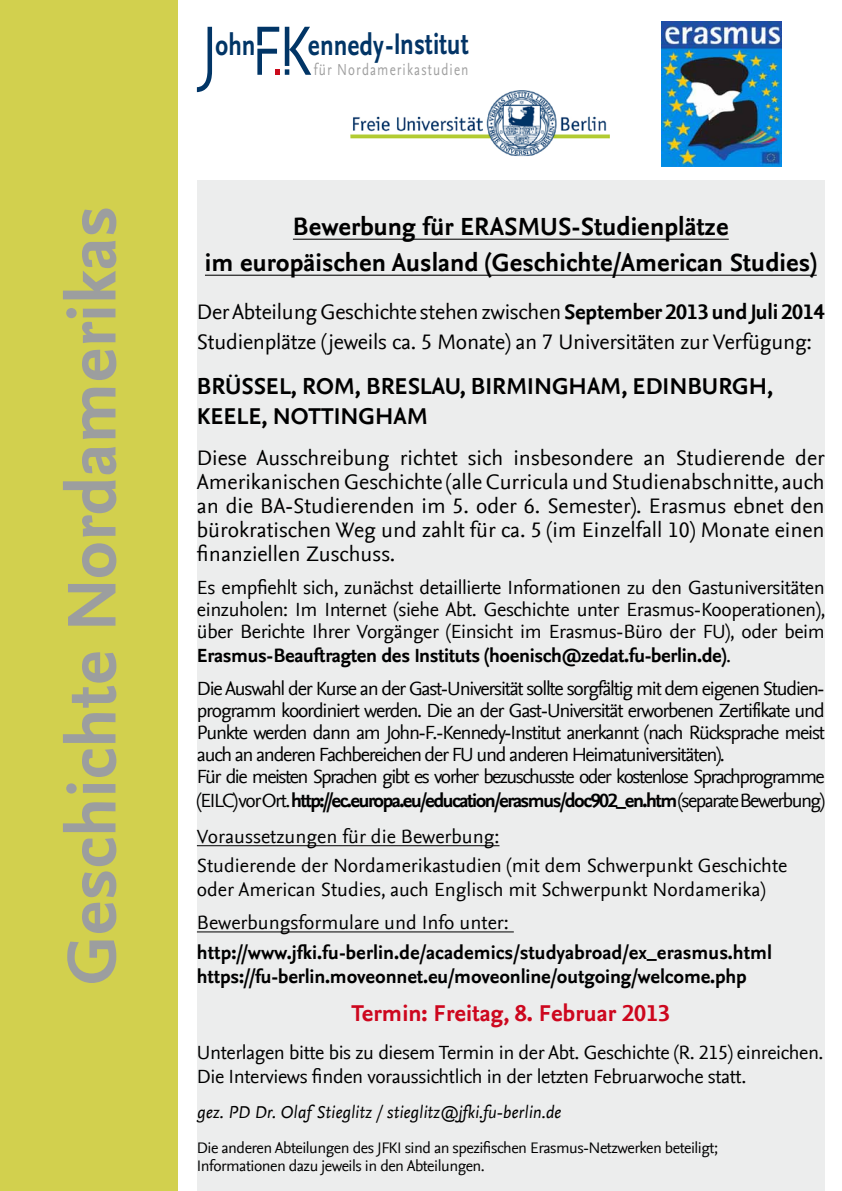
<style>
.page{position:relative;width:842px;height:1191px;background:#fff}
.page>*{position:absolute;margin:0;border:0;box-sizing:border-box;transform-origin:0 0}
.t1{font:72.8px "Nexus Sans";color:#013566;scale:.8 1}
.t2{font:700 72px "Nexus Sans TF";color:#9c9e9f}
.t3{font:700 31.2px "Nexus Sans";color:#033466;scale:.8 1}
.t4{font:700 31.2px "Nexus Sans";color:#013566;scale:.8 1}
.t5{font:700 26px/36px "Nexus Sans TF";color:#000;text-align:center}
.t6{font:700 24px/30px "Nexus Sans TF";color:#000}
.t7{font:700 24px "Nexus Sans TF";color:#cd071e}
.t8{font:22px/24px "Nexus Sans TF";letter-spacing:-.01em;color:#000}
.t9{font:20px/22px "Nexus Sans TF";letter-spacing:-.06em;color:#000}
.t10{font:20px/22px "Nexus Sans TF";letter-spacing:-.025em;color:#000;text-align:justify}
.t11{font:20px/35.3px "Nexus Sans TF";color:#000}
.t12{font:700 20px/24px "Nexus Sans TF";letter-spacing:-.005em;color:#000}
.t13{font:italic 18px "Nexus Sans TF";color:#000}
.t14{font:16.6px "Nexus Sans";letter-spacing:.085em;color:#a0a0a0;scale:.8 1}
.t15{font:16px/18px "Nexus Sans TF";letter-spacing:-.03em;color:#000}
.s1{color:#013566}
.s2{font-weight:700}
</style>
<div class="page">
<div style="left:0;top:0;width:178px;height:1191px;background:#d2d04e"></div>
<svg style="left:257px;top:27px;width:54px;height:48px"></svg>
<img style="left:350px;top:90px;width:260px;height:66px">
<img style="left:662px;top:21px;width:120px;height:146px">
<div style="left:197px;top:180px;width:628px;height:1011px;background:#eceded"></div>
<hr style="left:293px;top:239px;width:436px;height:1px;background:#000">
<hr style="left:205px;top:275px;width:612px;height:1px;background:#000">
<hr style="left:197px;top:845px;width:302px;height:1px;background:#000">
<hr style="left:197px;top:931px;width:317px;height:1px;background:#000">
<h2 class="t2" style="left:51px;top:985px;width:781px;rotate:-90deg">Geschichte Nordamerikas</h2>
<h1 class="t1" style="left:201px;top:9px;width:23px">J</h1>
<h3 class="t4" style="left:215px;top:26px;width:52px">ohn</h3>
<h3 class="t3" style="left:308px;top:26px;width:203px"><span class="s1">ennedy-</span>Institut</h3>
<p class="t14" style="left:314px;top:60px;width:195px">für Nordamerikastudien</p>
<h3 class="t5" style="left:205px;top:209px;width:613px">Bewerbung für ERASMUS-Studienplätze<br>im europäischen Ausland (Geschichte/American Studies)</h3>
<p class="t8" style="left:197px;top:297px;width:629px;line-height:30px">Der Abteilung Geschichte stehen zwischen <span class="s2">September 2013 und Juli 2014<br></span>Studienplätze (jeweils ca. 5 Monate) an 7 Universitäten zur Verfügung:</p>
<p class="t6" style="left:197px;top:371px;width:578px">BRÜSSEL, ROM, BRESLAU, BIRMINGHAM, EDINBURGH,<br>KEELE, NOTTINGHAM</p>
<p class="t8" style="left:197px;top:445px;width:629px;text-align:justify">Diese Ausschreibung richtet sich insbesondere an Studierende der Amerikanischen Geschichte (alle Curricula und Studienabschnitte, auch an die BA-Studierenden im 5. oder 6. Semester). Erasmus ebnet den bürokratischen Weg und zahlt für ca. 5 (im Einzelfall 10) Monate einen finanziellen Zuschuss.</p>
<p class="t10" style="left:197px;top:576px;width:630px">Es empfiehlt sich, zunächst detaillierte Informationen zu den Gastuniversitäten einzuholen: Im Internet (siehe Abt. Geschichte unter Erasmus-Kooperationen), über Berichte Ihrer Vorgänger (Einsicht im Erasmus-Büro der FU), oder beim</p>
<p class="t9" style="left:197px;top:639px;width:629px;line-height:33.3px"><span class="s2">Erasmus-Beauftragten des Instituts (hoenisch@zedat.fu-berlin.de)</span>.<br>Die Auswahl der Kurse an der Gast-Universität sollte sorgfältig mit dem eigenen Studien-</p>
<p class="t9" style="left:197px;top:700px;width:630px">programm koordiniert werden. Die an der Gast-Universität erworbenen Zertifikate und Punkte werden dann am John-F.-Kennedy-Institut anerkannt (nach Rücksprache meist auch an anderen Fachbereichen der FU und anderen Heimatuniversitäten).<br>Für die meisten Sprachen gibt es vorher bezuschusste oder kostenlose Sprachprogramme</p>
<p class="t11" style="left:197px;top:783px;width:629px">(EILC) vor Ort. <span class="s2">http://ec.europa.eu/education/erasmus/doc902_en.htm</span> (separate Bewerbung)<br>Voraussetzungen für die Bewerbung:</p>
<p class="t11" style="left:197px;top:854px;width:592px;line-height:24px">Studierende der Nordamerikastudien (mit dem Schwerpunkt Geschichte oder American Studies, auch Englisch mit Schwerpunkt Nordamerika)</p>
<p class="t11" style="left:197px;top:905px;width:313px">Bewerbungsformulare und Info unter:</p>
<p class="t12" style="left:197px;top:940px;width:577px">http://www.jfki.fu-berlin.de/academics/studyabroad/ex_erasmus.html https://fu-berlin.moveonnet.eu/moveonline/outgoing/welcome.php</p>
<p class="t7" style="left:351px;top:999px;width:320px">Termin: Freitag, 8. Februar 2013</p>
<p class="t10" style="left:197px;top:1040px;width:628px;line-height:24px">Unterlagen bitte bis zu diesem Termin in der Abt. Geschichte (R. 215) einreichen.<br>Die Interviews finden voraussichtlich in der letzten Februarwoche statt.</p>
<p class="t13" style="left:197px;top:1102px;width:366px">gez. PD Dr. Olaf Stieglitz / stieglitz@jfki.fu-berlin.de</p>
<p class="t15" style="left:197px;top:1139px;width:523px">Die anderen Abteilungen des JFKI sind an spezifischen Erasmus-Netzwerken beteiligt;<br>Informationen dazu jeweils in den Abteilungen.</p>
</div>
